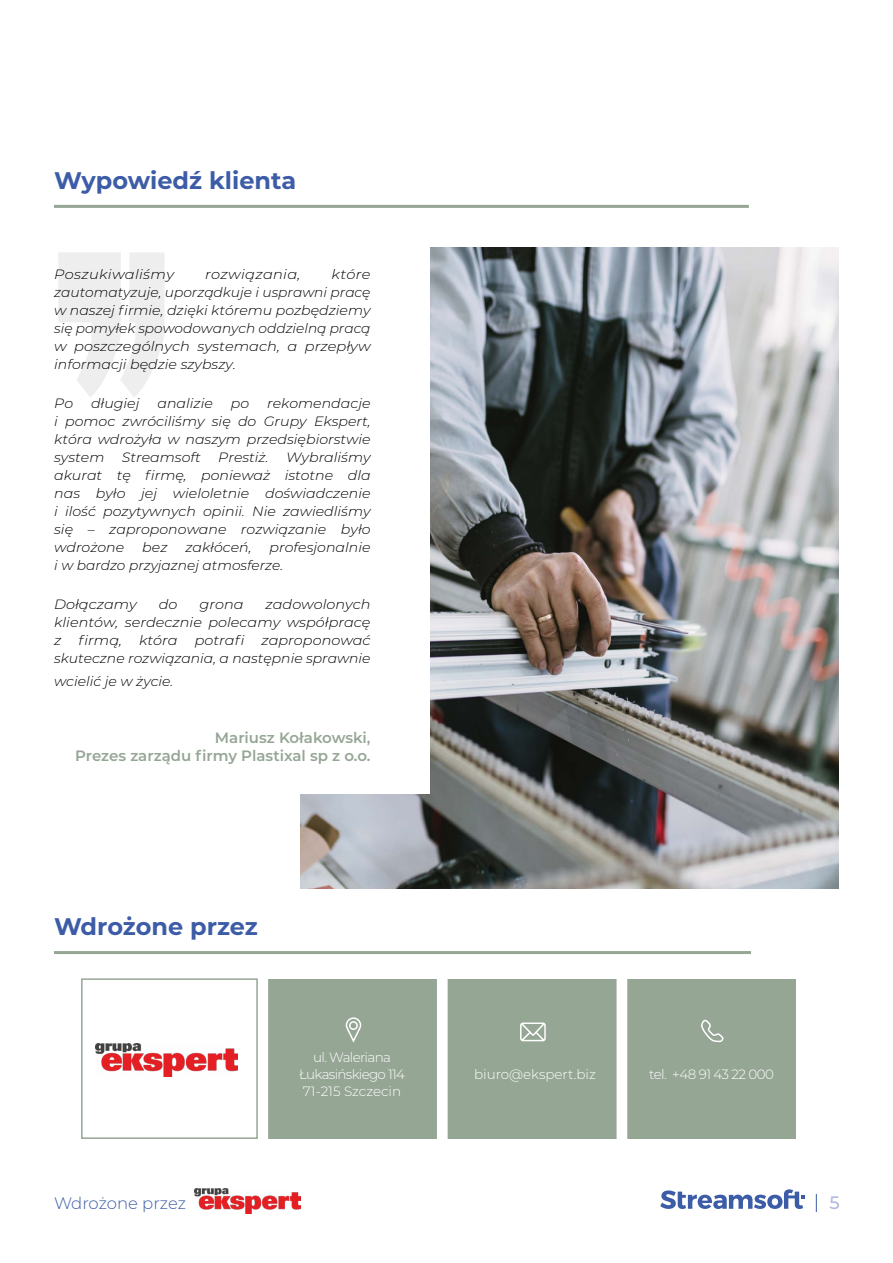
<style>
.page{position:relative;width:893px;height:1263px;background:#fff}
.page>*{position:absolute;margin:0;border:0;box-sizing:border-box;transform-origin:0 0}
.t1{font:700 24px "Montserrat";color:#3d5ca7}
.t2{font:500 18px "Montserrat";color:#b4b9de}
.t3{font:300 16.5px "Montserrat";letter-spacing:-.005em;color:#3d5ca7}
.t4{font:600 15px/18px "Montserrat";color:#95a695;text-align:right}
.t5{font:italic 300 13.5px/18px "Montserrat";color:#000;text-align:justify;scale:1.05 1}
.t6{font:italic 300 13.5px/18px "Montserrat";color:#000;text-align:justify;scale:1.08 1}
.t7{font:italic 300 13.5px/18px "Montserrat";color:#000;text-align:justify;scale:1.07 1}
.t8{font:300 13.5px/17px "Montserrat";letter-spacing:-.04em;color:#fff;text-align:center}
.t9{font:italic 300 13.5px "Montserrat";letter-spacing:.02em;color:#000;scale:1.08 1}
.t10{font:300 13.5px "Montserrat";color:#fff}
.t11{font:italic 300 13.5px "Montserrat";color:#000;scale:1.04 1}
</style>
<div class="page">
<svg style="left:660px;top:1189px;width:145px;height:20px"></svg>
<svg style="left:816px;top:1194px;width:1px;height:18px"></svg>
<img style="left:195px;top:1189px;width:105px;height:25px">
<hr style="left:54px;top:951px;width:697px;height:3px;background:#95a695">
<img style="left:300px;top:248px;width:539px;height:640px">
<div style="left:34px;top:243px;width:395px;height:551px;background:#fff"></div>
<svg style="left:58px;top:252px;width:106px;height:145px"></svg>
<hr style="left:54px;top:205px;width:695px;height:3px;background:#95a695">
<div style="left:263px;top:979px;width:533px;height:159px;background:#95a695"></div>
<div style="left:437px;top:978px;width:11px;height:168px;background:#fff"></div>
<div style="left:257px;top:978px;width:11px;height:168px;background:#fff"></div>
<div style="left:617px;top:977px;width:10px;height:168px;background:#fff"></div>
<div style="left:81px;top:978px;width:177px;height:161px;border:2px solid #95a695"></div>
<svg style="left:702px;top:1019px;width:22px;height:24px"></svg>
<svg style="left:520px;top:1022px;width:26px;height:20px"></svg>
<svg style="left:345px;top:1017px;width:17px;height:26px"></svg>
<img style="left:96px;top:1043px;width:141px;height:33px">
<h1 class="t1" style="left:54px;top:163px;width:244px">Wypowiedź klienta</h1>
<p class="t6" style="left:54px;top:264px;width:294px;text-indent:277px">które zautomatyzuje, uporządkuje i usprawni pracę w naszej firmie, dzięki któremu pozbędziemy się pomyłek spowodowanych oddzielną pracą w poszczególnych systemach, a przepływ informacji będzie szybszy.</p>
<p class="t5" style="left:54px;top:394px;width:20px">Po</p>
<p class="t5" style="left:91px;top:394px;width:48px">długiej</p>
<p class="t5" style="left:157px;top:394px;width:54px">analizie</p>
<p class="t5" style="left:231px;top:394px;width:19px">po</p>
<p class="t9" style="left:54px;top:265px;width:112px">Poszukiwaliśmy</p>
<p class="t9" style="left:205px;top:265px;width:90px">rozwiązania,</p>
<p class="t5" style="left:54px;top:394px;width:303px;text-indent:213px">rekomendacje i pomoc zwróciliśmy się do Grupy Ekspert, która wdrożyła w naszym przedsiębiorstwie system</p>
<p class="t5" style="left:122px;top:448px;width:77px">Streamsoft</p>
<p class="t5" style="left:218px;top:448px;width:49px">Prestiż.</p>
<p class="t5" style="left:54px;top:448px;width:303px;text-indent:232px">Wybraliśmy akurat tę firmę, ponieważ istotne dla nas było jej wieloletnie doświadczenie i ilość pozytywnych opinii. Nie zawiedliśmy się – zaproponowane rozwiązanie było wdrożone</p>
<p class="t5" style="left:54px;top:538px;width:303px;text-indent:215px">profesjonalnie i w bardzo przyjaznej atmosferze.</p>
<p class="t7" style="left:54px;top:595px;width:79px">Dołączamy</p>
<p class="t7" style="left:159px;top:595px;width:19px">do</p>
<p class="t7" style="left:200px;top:595px;width:43px">grona</p>
<p class="t5" style="left:142px;top:538px;width:25px">bez</p>
<p class="t5" style="left:185px;top:538px;width:65px">zakłóceń,</p>
<p class="t7" style="left:54px;top:595px;width:297px;text-indent:211px">zadowolonych klientów, serdecznie polecamy współpracę z</p>
<p class="t7" style="left:79px;top:631px;width:42px">firmą,</p>
<p class="t7" style="left:139px;top:631px;width:37px">która</p>
<p class="t7" style="left:195px;top:631px;width:48px">potrafi</p>
<p class="t7" style="left:54px;top:631px;width:297px;text-align:right">zaproponować<br>skuteczne rozwiązania, a następnie sprawnie</p>
<p class="t11" style="left:54px;top:672px;width:116px">wcielić je w życie.</p>
<p class="t4" style="left:75px;top:728px;width:297px">Mariusz Kołakowski,<br>Prezes zarządu firmy Plastixal sp z o.o.</p>
<h1 class="t1" style="left:54px;top:909px;width:205px">Wdrożone przez</h1>
<p class="t8" style="left:299px;top:1048px;width:108px">ul. Waleriana<br>Łukasińskiego 114<br>71-215 Szczecin</p>
<p class="t10" style="left:474px;top:1065px;width:123px">biuro@ekspert.biz</p>
<p class="t8" style="left:649px;top:1065px;width:127px">tel. +48 91 43 22 000</p>
<p class="t3" style="left:54px;top:1192px;width:134px">Wdrożone przez</p>
<h2 class="t2" style="left:829px;top:1190px;width:12px">5</h2>
</div>
